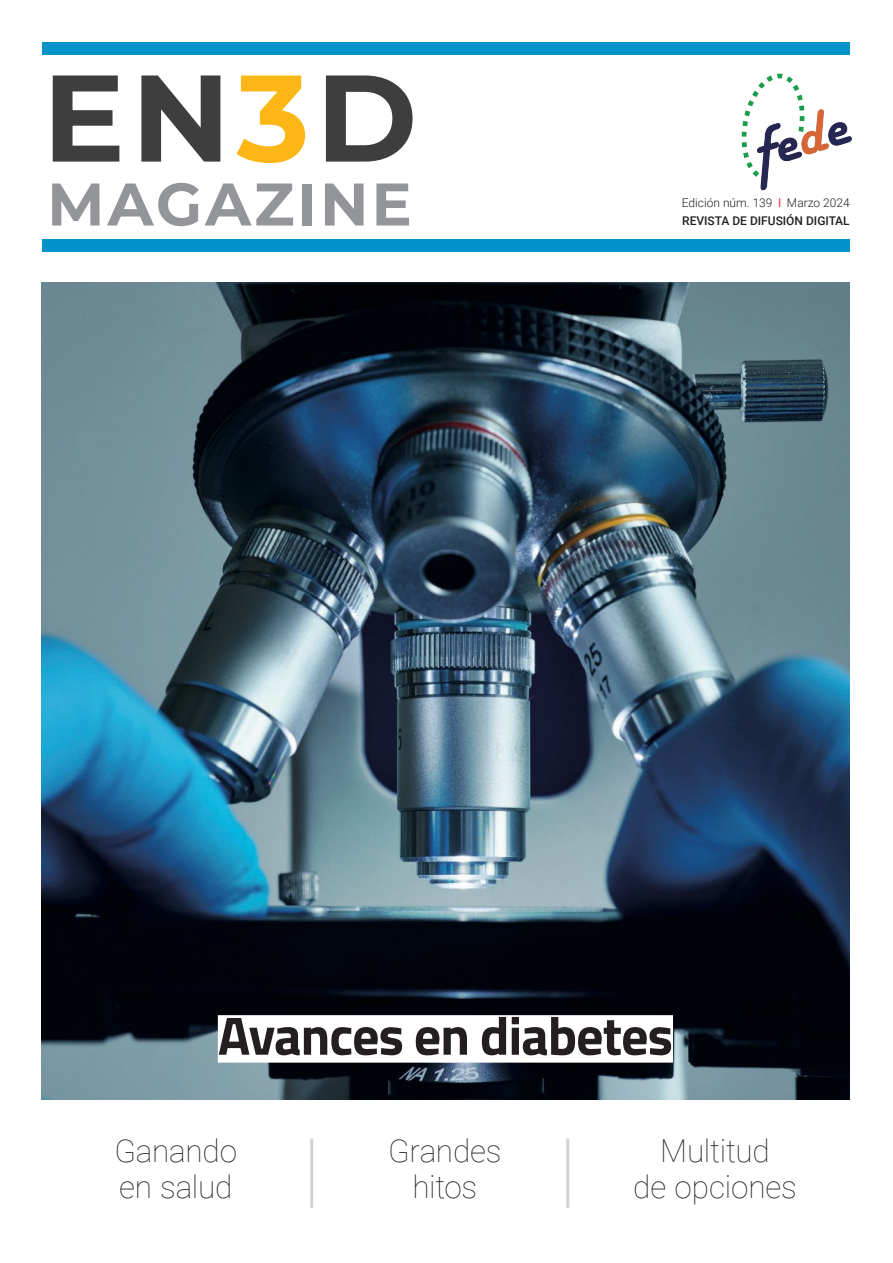
<style>
.page{position:relative;width:893px;height:1263px;background:#fff}
.page>*{position:absolute;margin:0;border:0;box-sizing:border-box;transform-origin:0 0}
.t1{font:700 123px "Montserrat";color:#3e3e3f}
.t2{font:700 60px "Montserrat";letter-spacing:.05em;color:#939598}
.t3{font:700 54px "Titillium";letter-spacing:-.02em;color:#231f20}
.t4{font:100 31.5px/36px "Roboto";letter-spacing:-.005em;color:#231f20;text-align:center}
.t5{font:300 12px "Roboto";color:#231f20}
.t6{font:500 12px "Roboto";color:#231f20}
.s1{color:#fcb615}
.s2{font-family:"Helvetica Neue LT Std";font-weight:500;font-stretch:condensed;color:#ee1d23}
</style>
<div class="page">
<div style="left:43px;top:43px;width:807px;height:12px;background:#0092c8"></div>
<div style="left:43px;top:239px;width:807px;height:13px;background:#0092c8"></div>
<img style="left:741px;top:73px;width:111px;height:118px">
<img style="left:41px;top:283px;width:808px;height:816px">
<hr style="left:566px;top:1138px;width:3px;height:70px;background:#d1d2d4">
<hr style="left:310px;top:1138px;width:3px;height:70px;background:#d1d2d4">
<div style="left:218px;top:1015px;width:455px;height:48px;background:#fff"></div>
<h1 class="t1" style="left:43px;top:36px;width:376px">EN<span class="s1">3</span>D</h1>
<h2 class="t2" style="left:47px;top:164px;width:366px">MAGAZINE</h2>
<p class="t5" style="left:682px;top:194px;width:169px">Edición núm. 139 <span class="s2">|</span> Marzo 2024</p>
<p class="t6" style="left:682px;top:212px;width:169px">REVISTA DE DIFUSIÓN DIGITAL</p>
<h3 class="t3" style="left:218px;top:994px;width:457px">Avances en diabetes</h3>
<p class="t4" style="left:114px;top:1132px;width:124px;text-align:left">Ganando en salud</p>
<p class="t4" style="left:633px;top:1132px;width:165px">Multitud<br>de opciones</p>
<p class="t4" style="left:388px;top:1132px;width:115px">Grandes hitos</p>
</div>
